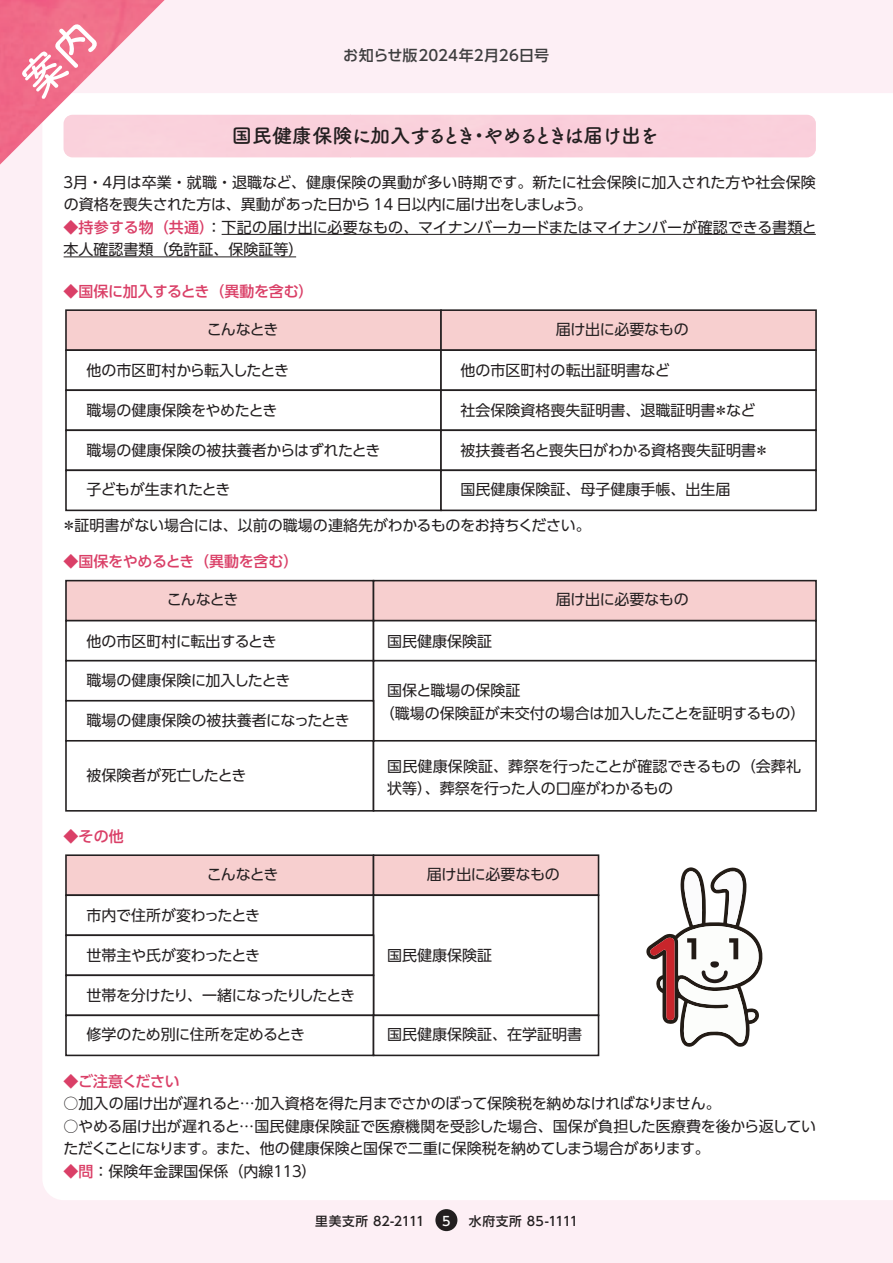
<style>
.page{position:relative;width:893px;height:1263px;background:#fdeff5}
.page>*{position:absolute;margin:0;border:0;box-sizing:border-box;transform-origin:0 0}
.t1{font:20.1px "Tsuku B Rd Gothic Std B";letter-spacing:-.06em;color:#231f20}
.t2{font:15px/22.5px "UD Shin Go Pro";letter-spacing:-.005em;color:#231f20}
.t3{font:500 15px "UD Shin Go Pro";letter-spacing:-.02em;color:#da3f67}
.t4{font:15px "UD Shin Go Pro";letter-spacing:-.055em;color:#231f20}
.t5{font:500 15px "UD Shin Go Pro";letter-spacing:.005em;color:#3e3e3f}
.t6{font:15px "UD Shin Go Pro";letter-spacing:-.025em;color:#231f20}
.t7{font:15px "UD Shin Go Pro";letter-spacing:-.04em;color:#231f20}
.t8{font:500 12.75px "UD Shin Go Pro";letter-spacing:.005em;color:#231f20}
.t9{font:500 12.75px "UD Shin Go Pro";color:#fff}
.s1{font-weight:500;color:#da3f67}
</style>
<div class="page">
<div style="left:43px;top:93px;width:850px;height:1107px;background:#fff"></div>
<div style="left:435px;top:1209px;width:22px;height:22px;background:#231f20;border-radius:50%"></div>
<div style="left:64px;top:115px;width:752px;height:42px;background:#facfdb;border-radius:9px"></div>
<div style="left:65px;top:854px;width:309px;height:42px;background:#f7cfcf;border:2px solid #231f20"></div>
<div style="left:373px;top:854px;width:226px;height:42px;background:#f7cfcf;border:2px solid #231f20"></div>
<div style="left:65px;top:894px;width:309px;height:42px;background:#fff;border:2px solid #231f20"></div>
<div style="left:373px;top:894px;width:226px;height:122px;background:#fff;border:2px solid #231f20"></div>
<div style="left:65px;top:934px;width:309px;height:42px;background:#fff;border:2px solid #231f20"></div>
<div style="left:65px;top:974px;width:309px;height:42px;background:#fff;border:2px solid #231f20"></div>
<div style="left:65px;top:1014px;width:309px;height:42px;background:#fff;border:2px solid #231f20"></div>
<div style="left:373px;top:1014px;width:226px;height:42px;background:#fff;border:2px solid #231f20"></div>
<div style="left:65px;top:580px;width:309px;height:41px;background:#f7cfcf;border:2px solid #231f20"></div>
<div style="left:373px;top:580px;width:444px;height:41px;background:#f7cfcf;border:2px solid #231f20"></div>
<div style="left:65px;top:620px;width:309px;height:41px;background:#fff;border:2px solid #231f20"></div>
<div style="left:373px;top:620px;width:444px;height:41px;background:#fff;border:2px solid #231f20"></div>
<div style="left:65px;top:660px;width:309px;height:41px;background:#fff;border:2px solid #231f20"></div>
<div style="left:373px;top:660px;width:444px;height:81px;background:#fff;border:2px solid #231f20"></div>
<div style="left:65px;top:700px;width:309px;height:41px;background:#fff;border:2px solid #231f20"></div>
<div style="left:65px;top:740px;width:309px;height:72px;background:#fff;border:2px solid #231f20"></div>
<div style="left:373px;top:740px;width:444px;height:72px;background:#fff;border:2px solid #231f20"></div>
<hr style="left:222px;top:234px;width:594px;height:1px;background:#231f20">
<hr style="left:64px;top:256px;width:232px;height:1px;background:#231f20">
<div style="left:65px;top:309px;width:377px;height:42px;background:#f7cfcf;border:2px solid #231f20"></div>
<div style="left:440px;top:309px;width:377px;height:42px;background:#f7cfcf;border:2px solid #231f20"></div>
<div style="left:65px;top:349px;width:377px;height:42px;background:#fff;border:2px solid #231f20"></div>
<div style="left:440px;top:349px;width:377px;height:42px;background:#fff;border:2px solid #231f20"></div>
<div style="left:65px;top:389px;width:377px;height:42px;background:#fff;border:2px solid #231f20"></div>
<div style="left:440px;top:389px;width:377px;height:42px;background:#fff;border:2px solid #231f20"></div>
<div style="left:65px;top:429px;width:377px;height:42px;background:#fff;border:2px solid #231f20"></div>
<div style="left:440px;top:429px;width:377px;height:42px;background:#fff;border:2px solid #231f20"></div>
<div style="left:65px;top:469px;width:377px;height:42px;background:#fff;border:2px solid #231f20"></div>
<div style="left:440px;top:469px;width:377px;height:42px;background:#fff;border:2px solid #231f20"></div>
<svg style="left:646px;top:867px;width:117px;height:180px"></svg>
<svg style="left:0;top:0;width:177px;height:177px"></svg>
<p class="t5" style="left:343px;top:43px;width:207px">お知らせ版2024年2月26日号</p>
<h1 class="t1" style="left:232px;top:120px;width:429px">国民健康保険に加入するとき・やめるときは届け出を</h1>
<p class="t2" style="left:61px;top:170px;width:757px">３月・４月は卒業・就職・退職など、健康保険の異動が多い時期です。新たに社会保険に加入された方や社会保険の資格を喪失された方は、異動があった日から 14 日以内に届け出をしましょう。</p>
<p class="t2" style="left:64px;top:215px;width:755px"><span class="s1">◆持参する物（共通）</span>：下記の届け出に必要なもの、マイナンバーカードまたはマイナンバーが確認できる書類と本人確認書類（免許証、保険証等）</p>
<p class="t3" style="left:64px;top:279px;width:251px">◆国保に加入するとき（異動を含む）</p>
<p class="t2" style="left:207px;top:317px;width:73px">こんなとき</p>
<p class="t2" style="left:556px;top:317px;width:134px">届け出に必要なもの</p>
<p class="t2" style="left:87px;top:359px;width:204px">他の市区町村から転入したとき</p>
<p class="t2" style="left:87px;top:398px;width:192px">職場の健康保険をやめたとき</p>
<p class="t2" style="left:87px;top:438px;width:296px">職場の健康保険の被扶養者からはずれたとき</p>
<p class="t7" style="left:87px;top:478px;width:146px">子どもが生まれたとき</p>
<p class="t2" style="left:461px;top:359px;width:211px">他の市区町村の転出証明書など</p>
<p class="t2" style="left:461px;top:398px;width:296px">社会保険資格喪失証明書、退職証明書＊など</p>
<p class="t2" style="left:461px;top:438px;width:310px">被扶養者名と喪失日がわかる資格喪失証明書＊</p>
<p class="t2" style="left:461px;top:478px;width:271px">国民健康保険証、母子健康手帳、出生届</p>
<p class="t2" style="left:62px;top:513px;width:531px">＊証明書がない場合には、以前の職場の連絡先がわかるものをお持ちください。</p>
<p class="t3" style="left:64px;top:549px;width:236px">◆国保をやめるとき（異動を含む）</p>
<p class="t2" style="left:167px;top:588px;width:73px">こんなとき</p>
<p class="t2" style="left:556px;top:588px;width:134px">届け出に必要なもの</p>
<p class="t2" style="left:87px;top:629px;width:192px">他の市区町村に転出するとき</p>
<p class="t2" style="left:87px;top:669px;width:206px">職場の健康保険に加入したとき</p>
<p class="t2" style="left:87px;top:709px;width:265px">職場の健康保険の被扶養者になったとき</p>
<p class="t2" style="left:87px;top:764px;width:161px">被保険者が死亡したとき</p>
<p class="t3" style="left:64px;top:824px;width:62px">◆その他</p>
<p class="t2" style="left:387px;top:629px;width:106px">国民健康保険証</p>
<p class="t2" style="left:380px;top:679px;width:427px;text-indent:8px">国保と職場の保険証<br>（職場の保険証が未交付の場合は加入したことを証明するもの）</p>
<p class="t2" style="left:387px;top:754px;width:415px">国民健康保険証、葬祭を行ったことが確認できるもの（会葬礼状等）、葬祭を行った人の口座がわかるもの</p>
<p class="t2" style="left:207px;top:862px;width:73px">こんなとき</p>
<p class="t2" style="left:427px;top:862px;width:134px">届け出に必要なもの</p>
<p class="t2" style="left:87px;top:904px;width:175px">市内で住所が変わったとき</p>
<p class="t2" style="left:87px;top:943px;width:175px">世帯主や氏が変わったとき</p>
<p class="t4" style="left:87px;top:983px;width:270px">世帯を分けたり、一緒になったりしたとき</p>
<p class="t6" style="left:87px;top:1023px;width:220px">修学のため別に住所を定めるとき</p>
<p class="t2" style="left:387px;top:943px;width:107px">国民健康保険証</p>
<p class="t2" style="left:387px;top:1023px;width:196px">国民健康保険証、在学証明書</p>
<p class="t3" style="left:64px;top:1069px;width:118px">◆ご注意ください</p>
<p class="t2" style="left:64px;top:1092px;width:659px">○加入の届け出が遅れると…加入資格を得た月までさかのぼって保険税を納めなければなりません。</p>
<p class="t2" style="left:63px;top:1114px;width:754px">○やめる届け出が遅れると…国民健康保険証で医療機関を受診した場合、国保が負担した医療費を後から返していただくことになります。また、他の健康保険と国保で二重に保険税を納めてしまう場合があります。</p>
<p class="t2" style="left:64px;top:1159px;width:254px"><span class="s1">◆問</span>：保険年金課国保係（内線１１３）</p>
<p class="t8" style="left:315px;top:1211px;width:111px">里美支所 82-2111</p>
<p class="t9" style="left:442px;top:1210px;width:10px">5</p>
<p class="t8" style="left:469px;top:1211px;width:111px">水府支所 85-1111</p>
</div>
